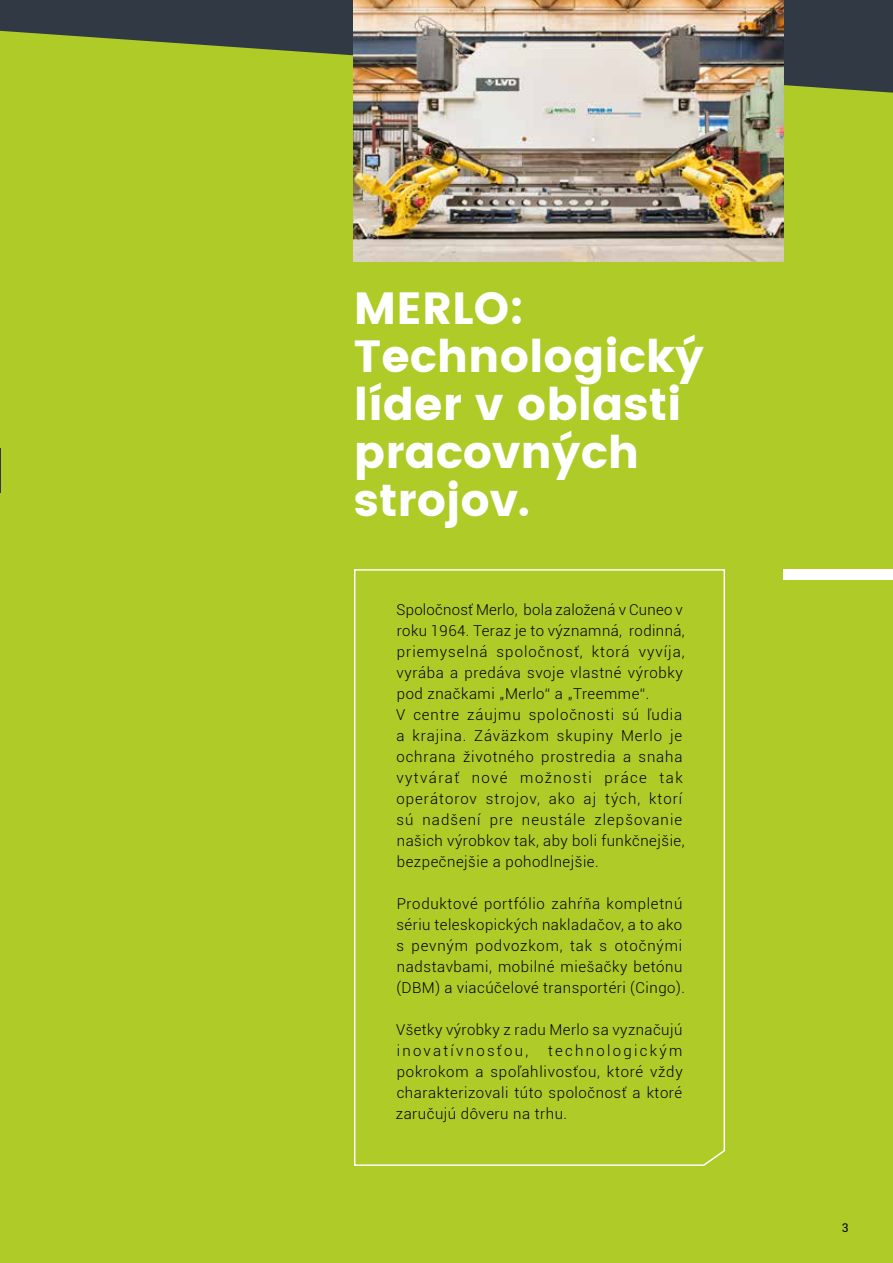
<style>
.page{position:relative;width:893px;height:1263px;background:#afcb27}
.page>*{position:absolute;margin:0;border:0;box-sizing:border-box;transform-origin:0 0}
.t1{font:45px/48px "Poppins";color:#fff}
.t2{font:300 15px/21px "Roboto";letter-spacing:.04em;color:#000}
.t3{font:12px "Roboto";color:#000}
</style>
<div class="page">
<svg style="left:0;top:0;width:893px;height:93px;fill:#303944"></svg>
<img style="left:354px;top:0;width:430px;height:261px">
<svg style="left:354px;top:569px;width:372px;height:597px"></svg>
<div style="left:784px;top:569px;width:109px;height:11px;background:#fff"></div>
<h1 class="t1" style="left:354px;top:284px;width:352px">MERLO:<br>Technologický líder v oblasti pracovných strojov.</h1>
<p class="t2" style="left:396px;top:599px;width:290px">Spoločnosť Merlo, bola založená v Cuneo v roku 1964. Teraz je to významná, rodinná, priemyselná spoločnosť, ktorá vyvíja, vyrába a predáva svoje vlastné výrobky pod značkami „Merlo“ a „Treemme“.<br>V centre záujmu spoločnosti sú ľudia a krajina. Záväzkom skupiny Merlo je ochrana životného prostredia a snaha vytvárať nové možnosti práce tak operátorov strojov, ako aj tých, ktorí sú nadšení pre neustále zlepšovanie našich výrobkov tak, aby boli funkčnejšie, bezpečnejšie a pohodlnejšie.</p>
<p class="t2" style="left:396px;top:893px;width:290px">Produktové portfólio zahŕňa kompletnú sériu teleskopických nakladačov, a to ako s pevným podvozkom, tak s otočnými nadstavbami, mobilné miešačky betónu (DBM) a viacúčelové transportéri (Cingo).</p>
<p class="t2" style="left:396px;top:1019px;width:288px">Všetky výrobky z radu Merlo sa vyznačujú inovatívnosťou,</p>
<p class="t2" style="left:396px;top:1040px;width:288px;text-align:justify;text-indent:152px">technologickým pokrokom a spoľahlivosťou, ktoré vždy charakterizovali túto spoločnosť a ktoré zaručujú dôveru na trhu.</p>
<p class="t3" style="left:842px;top:1219px;width:8px">3</p>
</div>
